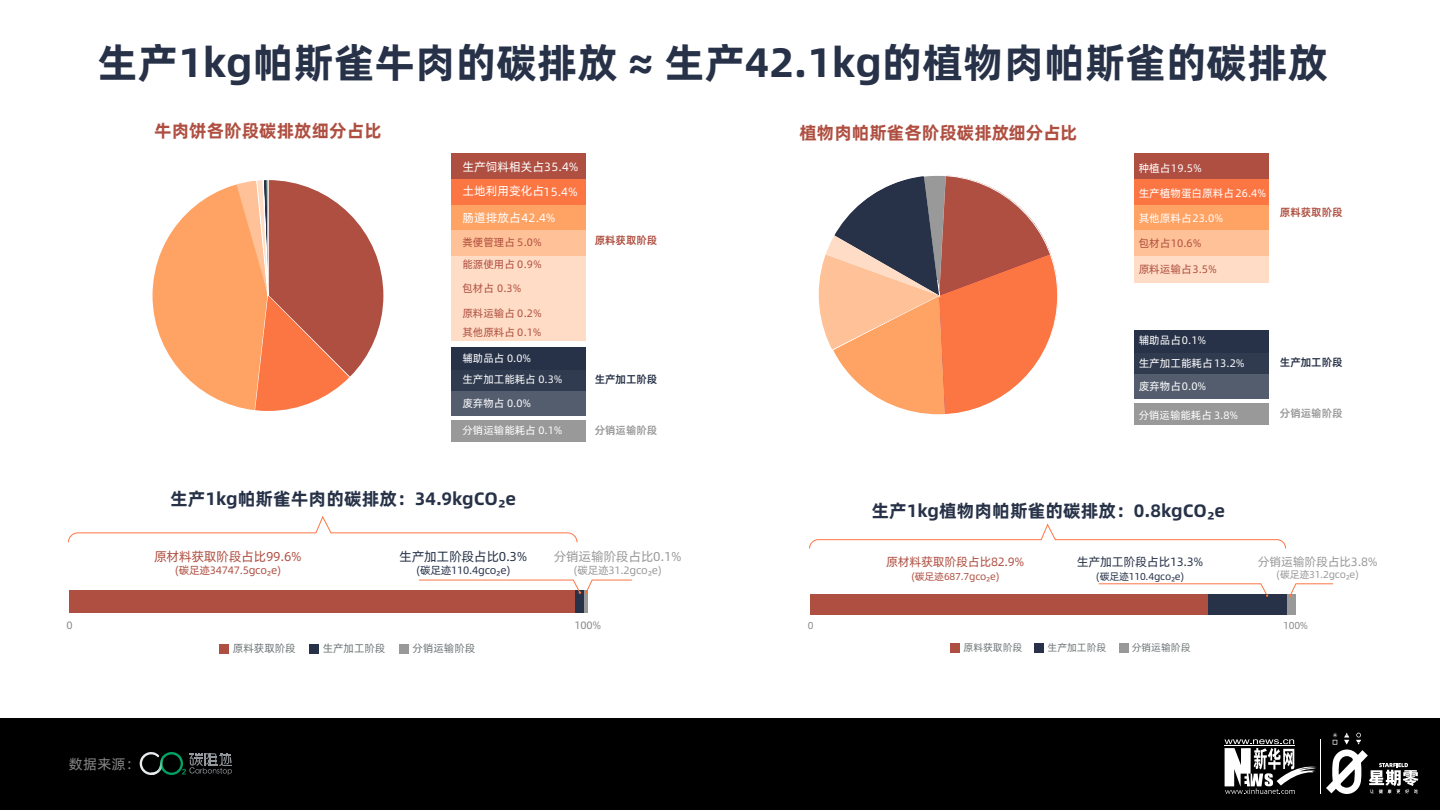
<style>
.page{position:relative;width:1440px;height:810px;background:#fff}
.page>*{position:absolute;margin:0;border:0;box-sizing:border-box;transform-origin:0 0}
.t1{font:41.25px "Alibaba Pu Hui Ti B";color:#273248}
.t2{font:18px "Alibaba Pu Hui Ti B";color:#273248}
.t3{font:18px "Alibaba Pu Hui Ti B";color:#af4f41}
.t4{font:14.17px "Alibaba Pu Hui Ti R";color:#888}
.t5{font:12.9px "Alibaba Pu Hui Ti R";letter-spacing:-.02em;color:#af4f41}
.t6{font:12.9px "Alibaba Pu Hui Ti R";letter-spacing:-.02em;color:#273248}
.t7{font:12.9px "Alibaba Pu Hui Ti R";letter-spacing:-.02em;color:#999}
.t8{font:12.08px "Alibaba Pu Hui Ti R";letter-spacing:-.02em;color:#af4f41}
.t9{font:12.08px "Alibaba Pu Hui Ti R";letter-spacing:-.02em;color:#273248}
.t10{font:12.08px "Alibaba Pu Hui Ti R";letter-spacing:-.02em;color:#999}
.t11{font:12px/24.3px "Alibaba Pu Hui Ti R";color:#fff}
.t12{font:10.88px/23px "Alibaba Pu Hui Ti R";color:#fff}
.t13{font:10.88px "Alibaba Pu Hui Ti R";color:#af4f41}
.t14{font:10.73px/21.5px "Alibaba Pu Hui Ti R";color:#fff}
.t15{font:10.73px/22.1px "Alibaba Pu Hui Ti R";color:#af4f41}
.t16{font:10.73px "Alibaba Pu Hui Ti 2 55 Regular";color:#6f7678}
.t17{font:10.73px "Alibaba Pu Hui Ti R";letter-spacing:-.02em;color:#af4f41}
.t18{font:10.73px "Alibaba Pu Hui Ti R";letter-spacing:-.02em;color:#273248}
.t19{font:10.73px "Alibaba Pu Hui Ti R";letter-spacing:-.02em;color:#999}
.t20{font:10.73px "Alibaba Pu Hui Ti 2 85 Bold";color:#af4f41}
.t21{font:10.73px "Alibaba Pu Hui Ti 2 85 Bold";color:#273248}
.t22{font:10.73px "Alibaba Pu Hui Ti 2 85 Bold";color:#999}
.t23{font:10.73px "Alibaba Pu Hui Ti R";color:#888}
.t24{font:10.05px "Alibaba Pu Hui Ti 2 55 Regular";color:#6f7678}
.t25{font:10.05px "Alibaba Pu Hui Ti R";letter-spacing:-.02em;color:#af4f41}
.t26{font:10.05px "Alibaba Pu Hui Ti R";letter-spacing:-.02em;color:#273248}
.t27{font:10.05px "Alibaba Pu Hui Ti R";letter-spacing:-.02em;color:#999}
.t28{font:10.05px "Alibaba Pu Hui Ti 2 55 Regular";color:#888}
</style>
<div class="page">
<div style="left:0;top:718px;width:1440px;height:92px;background:#000"></div>
<svg style="left:1326px;top:733px;width:92px;height:61px"></svg>
<svg style="left:1224px;top:739px;width:93px;height:55px"></svg>
<hr style="left:1320px;top:739px;width:1px;height:55px;background:#fff">
<div style="left:951px;top:643px;width:9px;height:10px;background:#af4f41"></div>
<div style="left:1035px;top:643px;width:9px;height:10px;background:#273248"></div>
<div style="left:1119px;top:643px;width:9px;height:10px;background:#999"></div>
<div style="left:811px;top:594px;width:438px;height:20px;background:#af4f41"></div>
<div style="left:1284px;top:594px;width:12px;height:20px;background:#999"></div>
<svg style="left:809px;top:523px;width:477px;height:26px"></svg>
<div style="left:1208px;top:594px;width:78px;height:20px;background:#273248"></div>
<svg style="left:1099px;top:584px;width:169px;height:13px"></svg>
<svg style="left:1289px;top:584px;width:44px;height:13px"></svg>
<div style="left:1134px;top:153px;width:135px;height:130px;background:#ffdcc5"></div>
<div style="left:1134px;top:153px;width:135px;height:26px;background:#af4f41"></div>
<div style="left:1134px;top:179px;width:135px;height:26px;background:#fc7643"></div>
<div style="left:1134px;top:205px;width:135px;height:25px;background:#ffa364"></div>
<div style="left:1134px;top:230px;width:135px;height:26px;background:#ffc197"></div>
<div style="left:1134px;top:330px;width:135px;height:68px;background:#545d6e"></div>
<div style="left:1134px;top:330px;width:135px;height:22px;background:#273248"></div>
<div style="left:1134px;top:352px;width:135px;height:22px;background:#303b50"></div>
<div style="left:1134px;top:403px;width:135px;height:22px;background:#999"></div>
<div style="left:219px;top:644px;width:10px;height:10px;background:#af4f41"></div>
<div style="left:309px;top:644px;width:10px;height:10px;background:#273248"></div>
<div style="left:399px;top:644px;width:10px;height:10px;background:#999"></div>
<div style="left:70px;top:590px;width:505px;height:23px;background:#af4f41"></div>
<div style="left:575px;top:590px;width:10px;height:23px;background:#273248"></div>
<hr style="left:585px;top:590px;width:3px;height:23px;background:#999">
<svg style="left:68px;top:516px;width:510px;height:27px"></svg>
<svg style="left:419px;top:579px;width:213px;height:15px"></svg>
<div style="left:451px;top:153px;width:135px;height:188px;background:#ffdcc5"></div>
<div style="left:451px;top:153px;width:135px;height:26px;background:#af4f41"></div>
<div style="left:451px;top:179px;width:135px;height:25px;background:#fc7643"></div>
<div style="left:451px;top:205px;width:135px;height:25px;background:#ffa364"></div>
<div style="left:451px;top:230px;width:135px;height:26px;background:#ffc197"></div>
<div style="left:451px;top:347px;width:135px;height:68px;background:#545d6e"></div>
<div style="left:451px;top:347px;width:135px;height:22px;background:#273248"></div>
<div style="left:451px;top:369px;width:135px;height:22px;background:#303b50"></div>
<div style="left:451px;top:420px;width:135px;height:22px;background:#999"></div>
<svg style="left:140px;top:752px;width:92px;height:23px"></svg>
<svg style="left:820px;top:176px;width:238px;height:238px"></svg>
<svg style="left:153px;top:181px;width:230px;height:229px"></svg>
<h1 class="t1" style="left:97px;top:30px;width:1233px">生产1kg帕斯雀牛肉的碳排放 ≈ 生产42.1kg的植物肉帕斯雀的碳排放</h1>
<h2 class="t3" style="left:154px;top:117px;width:229px">牛肉饼各阶段碳排放细分占比</h2>
<p class="t11" style="left:463px;top:154px;width:118px">生产饲料相关占35.4%土地利用变化占15.4%</p>
<p class="t11" style="left:463px;top:205px;width:95px">肠道排放占42.4%</p>
<p class="t15" style="left:463px;top:231px;width:81px">粪便管理占 5.0%能源使用占 0.9%</p>
<p class="t15" style="left:463px;top:277px;width:60px">包材占 0.3%</p>
<p class="t15" style="left:463px;top:303px;width:81px;line-height:19.4px">原料运输占 0.2%其他原料占 0.1%</p>
<p class="t14" style="left:463px;top:347px;width:102px">辅助品占 0.0%<br>生产加工能耗占 0.3%</p>
<p class="t14" style="left:463px;top:392px;width:70px">废弃物占 0.0%</p>
<p class="t14" style="left:463px;top:419px;width:102px">分销运输能耗占 0.1%</p>
<p class="t20" style="left:595px;top:232px;width:64px">原料获取阶段</p>
<p class="t21" style="left:595px;top:371px;width:64px">生产加工阶段</p>
<p class="t22" style="left:595px;top:422px;width:64px">分销运输阶段</p>
<h2 class="t2" style="left:170px;top:485px;width:347px">生产1kg帕斯雀牛肉的碳排放：34.9kgCO₂e</h2>
<p class="t5" style="left:154px;top:547px;width:149px">原材料获取阶段占比99.6%</p>
<p class="t17" style="left:175px;top:562px;width:107px">(碳足迹34747.5gco₂e)</p>
<p class="t6" style="left:399px;top:547px;width:130px">生产加工阶段占比0.3%</p>
<p class="t18" style="left:416px;top:562px;width:95px">(碳足迹110.4gco₂e)</p>
<p class="t7" style="left:554px;top:547px;width:130px">分销运输阶段占比0.1%</p>
<p class="t19" style="left:574px;top:562px;width:89px">(碳足迹31.2gco₂e)</p>
<p class="t23" style="left:67px;top:617px;width:8px">0</p>
<p class="t23" style="left:574px;top:617px;width:28px">100%</p>
<h3 class="t4" style="left:69px;top:753px;width:72px">数据来源：</h3>
<p class="t16" style="left:233px;top:640px;width:64px">原料获取阶段</p>
<p class="t16" style="left:323px;top:640px;width:64px">生产加工阶段</p>
<p class="t16" style="left:413px;top:640px;width:64px">分销运输阶段</p>
<h2 class="t3" style="left:799px;top:118px;width:279px">植物肉帕斯雀各阶段碳排放细分占比</h2>
<p class="t12" style="left:1139px;top:156px;width:65px">种植占19.5%</p>
<p class="t12" style="left:1139px;top:181px;width:129px">生产植物蛋白原料占26.4%</p>
<p class="t12" style="left:1139px;top:206px;width:86px">其他原料占23.0%</p>
<p class="t13" style="left:1139px;top:235px;width:64px">包材占10.6%</p>
<p class="t13" style="left:1139px;top:261px;width:80px">原料运输占3.5%</p>
<p class="t20" style="left:1280px;top:204px;width:64px">原料获取阶段</p>
<p class="t12" style="left:1139px;top:328px;width:108px">辅助品占0.1%<br>生产加工能耗占13.2%废弃物占0.0%</p>
<p class="t14" style="left:1139px;top:404px;width:101px">分销运输能耗占 3.8%</p>
<p class="t21" style="left:1280px;top:354px;width:64px">生产加工阶段</p>
<p class="t22" style="left:1280px;top:405px;width:64px">分销运输阶段</p>
<h2 class="t2" style="left:872px;top:496px;width:355px">生产1kg植物肉帕斯雀的碳排放：0.8kgCO₂e</h2>
<p class="t8" style="left:886px;top:552px;width:140px">原材料获取阶段占比82.9%</p>
<p class="t25" style="left:911px;top:569px;width:89px">(碳足迹687.7gco₂e)</p>
<p class="t9" style="left:1077px;top:552px;width:128px">生产加工阶段占比13.3%</p>
<p class="t26" style="left:1096px;top:569px;width:89px">(碳足迹110.4gco₂e)</p>
<p class="t10" style="left:1258px;top:552px;width:121px">分销运输阶段占比3.8%</p>
<p class="t27" style="left:1277px;top:567px;width:84px">(碳足迹31.2gco₂e)</p>
<p class="t28" style="left:808px;top:618px;width:7px">0</p>
<p class="t28" style="left:1283px;top:618px;width:27px">100%</p>
<p class="t24" style="left:964px;top:640px;width:60px">原料获取阶段</p>
<p class="t24" style="left:1048px;top:640px;width:60px">生产加工阶段</p>
<p class="t24" style="left:1132px;top:640px;width:60px">分销运输阶段</p>
</div>
